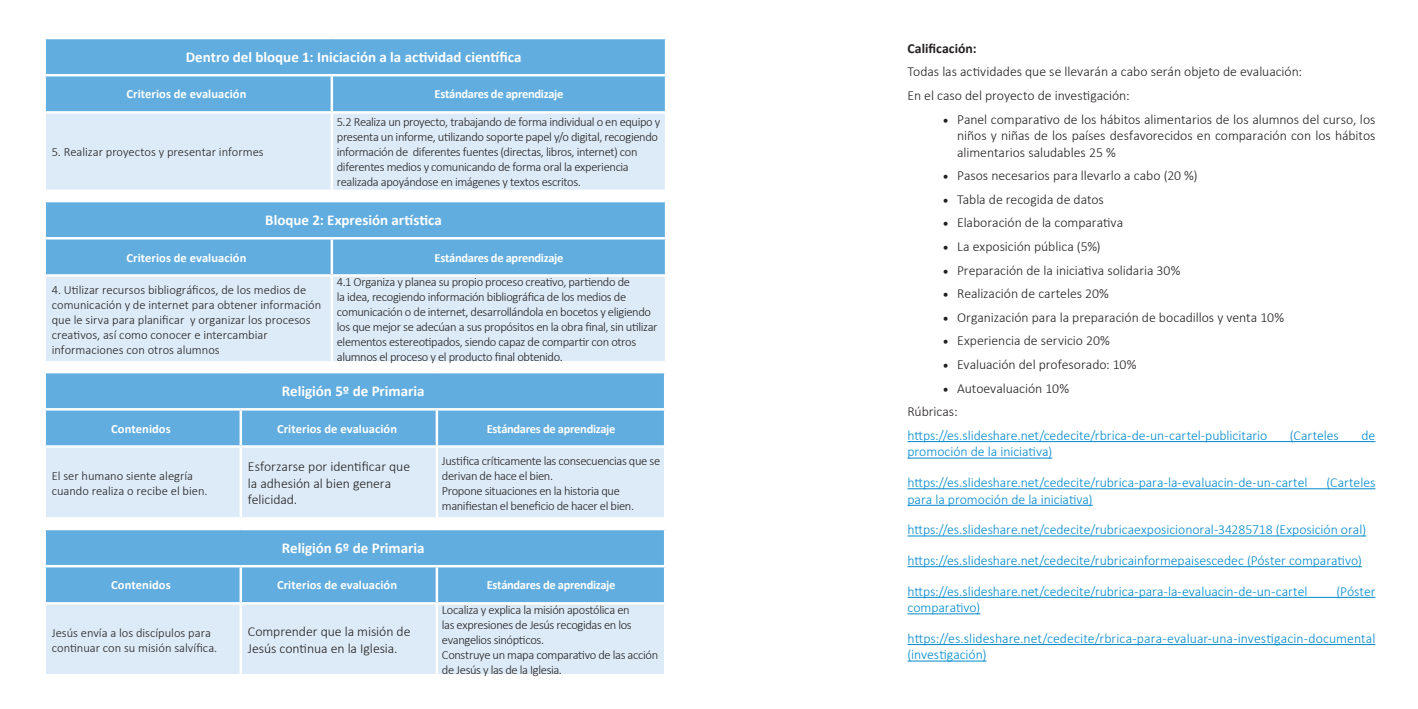
<style>
.page{position:relative;width:1418px;height:709px;background:#fff}
.page>*{position:absolute;margin:0;border:0;box-sizing:border-box;transform-origin:0 0}
.t1{font:700 15px "Calibri";color:#fff}
.t2{font:300 13.75px/16.5px "Calibri";letter-spacing:-.005em;color:#231f20}
.t3{font:300 13.75px/16.5px "Calibri";color:#0089cb}
.t4{font:700 13.75px "Calibri";letter-spacing:.005em;color:#231f20}
.t5{font:300 12.5px/15px "Calibri";letter-spacing:-.025em;color:#231f20}
.t6{font:300 12.5px/15px "Calibri";color:#231f20}
.t7{font:700 12.5px "Calibri";color:#fff}
.t8{font:700 12.5px "Calibri";letter-spacing:-.025em;color:#fff}
.s1{font-family:"Minion Pro";font-weight:400;font-size:15px}
</style>
<div class="page">
<hr style="left:907px;top:441px;width:468px;height:1px;background:#0089cb">
<hr style="left:907px;top:458px;width:145px;height:1px;background:#0089cb">
<hr style="left:907px;top:488px;width:468px;height:1px;background:#0089cb">
<hr style="left:907px;top:505px;width:185px;height:1px;background:#0089cb">
<hr style="left:907px;top:535px;width:459px;height:1px;background:#0089cb">
<hr style="left:907px;top:566px;width:454px;height:1px;background:#0089cb">
<hr style="left:907px;top:597px;width:468px;height:1px;background:#0089cb">
<hr style="left:907px;top:613px;width:73px;height:1px;background:#0089cb">
<hr style="left:907px;top:644px;width:468px;height:1px;background:#0089cb">
<hr style="left:907px;top:660px;width:79px;height:1px;background:#0089cb">
<div style="left:46px;top:39px;width:619px;height:72px;background:#61addf"></div>
<div style="left:46px;top:114px;width:619px;height:76px;background:#dcebf7"></div>
<hr style="left:43px;top:74px;width:289px;height:2px;background:#fff">
<hr style="left:332px;top:74px;width:335px;height:2px;background:#fff">
<hr style="left:330px;top:76px;width:3px;height:35px;background:#fff">
<hr style="left:330px;top:114px;width:3px;height:76px;background:#fff">
<div style="left:46px;top:202px;width:619px;height:72px;background:#61addf"></div>
<div style="left:46px;top:277px;width:619px;height:84px;background:#dcebf7"></div>
<hr style="left:43px;top:237px;width:289px;height:2px;background:#fff">
<hr style="left:332px;top:237px;width:335px;height:2px;background:#fff">
<hr style="left:330px;top:239px;width:3px;height:35px;background:#fff">
<hr style="left:330px;top:277px;width:3px;height:84px;background:#fff">
<div style="left:46px;top:373px;width:618px;height:72px;background:#61addf"></div>
<div style="left:46px;top:448px;width:618px;height:69px;background:#dcebf7"></div>
<hr style="left:43px;top:408px;width:198px;height:2px;background:#fff">
<hr style="left:241px;top:408px;width:196px;height:2px;background:#fff">
<hr style="left:239px;top:410px;width:3px;height:35px;background:#fff">
<hr style="left:437px;top:408px;width:229px;height:2px;background:#fff">
<hr style="left:435px;top:410px;width:3px;height:35px;background:#fff">
<hr style="left:239px;top:448px;width:3px;height:69px;background:#fff">
<hr style="left:435px;top:448px;width:3px;height:69px;background:#fff">
<div style="left:46px;top:530px;width:618px;height:72px;background:#61addf"></div>
<div style="left:46px;top:604px;width:618px;height:70px;background:#dcebf7"></div>
<hr style="left:43px;top:565px;width:198px;height:2px;background:#fff">
<hr style="left:241px;top:565px;width:196px;height:2px;background:#fff">
<hr style="left:239px;top:567px;width:3px;height:35px;background:#fff">
<hr style="left:437px;top:565px;width:229px;height:2px;background:#fff">
<hr style="left:435px;top:567px;width:3px;height:35px;background:#fff">
<hr style="left:239px;top:604px;width:3px;height:70px;background:#fff">
<hr style="left:435px;top:604px;width:3px;height:70px;background:#fff">
<p class="t1" style="left:186px;top:47px;width:337px">Dentro del bloque 1: Iniciación a la actividad científica</p>
<p class="t7" style="left:126px;top:85px;width:121px">Criterios de evaluación</p>
<p class="t8" style="left:434px;top:85px;width:130px">Estándares de aprendizaje</p>
<p class="t5" style="left:337px;top:114px;width:325px">5.2 Realiza un proyecto, trabajando de forma individual o en equipo y presenta un informe, utilizando soporte papel y/o digital, recogiendo información de diferentes fuentes (directas, libros, internet) con diferentes medios y comunicando de forma oral la experiencia realizada apoyándose en imágenes y textos escritos.</p>
<p class="t1" style="left:265px;top:210px;width:178px">Bloque 2: Expresión artística</p>
<p class="t6" style="left:52px;top:144px;width:213px">5. Realizar proyectos y presentar informes</p>
<p class="t7" style="left:126px;top:248px;width:121px">Criterios de evaluación</p>
<p class="t8" style="left:434px;top:248px;width:130px">Estándares de aprendizaje</p>
<p class="t6" style="left:52px;top:282px;width:271px">4. Utilizar recursos bibliográficos, de los medios de comunicación y de internet para obtener información que le sirva para planificar y organizar los procesos creativos, así como conocer e intercambiar informaciones con otros alumnos</p>
<p class="t5" style="left:337px;top:274px;width:322px">4.1 Organiza y planea su propio proceso creativo, partiendo de<br>la idea, recogiendo información bibliográfica de los medios de comunicación o de internet, desarrollándola en bocetos y eligiendo los que mejor se adecúan a sus propósitos en la obra final, sin utilizar elementos estereotipados, siendo capaz de compartir con otros alumnos el proceso y el producto final obtenido.</p>
<p class="t1" style="left:282px;top:381px;width:144px">Religión 5º de Primaria</p>
<p class="t7" style="left:111px;top:419px;width:61px">Contenidos</p>
<p class="t7" style="left:277px;top:419px;width:121px">Criterios de evaluación</p>
<p class="t8" style="left:486px;top:419px;width:130px">Estándares de aprendizaje</p>
<p class="t6" style="left:52px;top:468px;width:157px">El ser humano siente alegría cuando realiza o recibe el bien.</p>
<p class="t2" style="left:248px;top:458px;width:164px">Esforzarse por identificar que la adhesión al bien genera felicidad.</p>
<p class="t5" style="left:442px;top:453px;width:220px">Justifica críticamente las consecuencias que se derivan de hace el bien.</p>
<p class="t5" style="left:442px;top:483px;width:194px">Propone situaciones en la historia que manifiestan el beneficio de hacer el bien.</p>
<p class="t1" style="left:282px;top:537px;width:144px">Religión 6º de Primaria</p>
<p class="t7" style="left:111px;top:576px;width:61px">Contenidos</p>
<p class="t7" style="left:277px;top:576px;width:121px">Criterios de evaluación</p>
<p class="t8" style="left:486px;top:576px;width:130px">Estándares de aprendizaje</p>
<p class="t6" style="left:52px;top:624px;width:167px">Jesús envía a los discípulos para continuar con su misión salvífica.</p>
<p class="t2" style="left:248px;top:623px;width:164px">Comprender que la misión de<br>Jesús continua en la Iglesia.</p>
<p class="t5" style="left:442px;top:602px;width:191px">Localiza y explica la misión apostólica en las expresiones de Jesús recogidas en los evangelios sinópticos.</p>
<p class="t5" style="left:442px;top:647px;width:218px">Construye un mapa comparativo de las acción de Jesús y las de la Iglesia.</p>
<p class="t4" style="left:907px;top:39px;width:71px">Calificación:</p>
<p class="t2" style="left:907px;top:63px;width:396px">Todas las actividades que se llevarán a cabo serán objeto de evaluación:</p>
<p class="t2" style="left:907px;top:87px;width:224px">En el caso del proyecto de investigación:</p>
<p class="t2" style="left:957px;top:111px;width:420px;text-align:justify;text-indent:-14px"><span class="s1">•</span> Panel comparativo de los hábitos alimentarios de los alumnos del curso, los niños y niñas de los países desfavorecidos en comparación con los hábitos alimentarios saludables 25 %</p>
<p class="t2" style="left:943px;top:167px;width:256px"><span class="s1">•</span> Pasos necesarios para llevarlo a cabo (20 %)</p>
<p class="t2" style="left:943px;top:191px;width:162px"><span class="s1">•</span> Tabla de recogida de datos</p>
<p class="t2" style="left:943px;top:214px;width:182px"><span class="s1">•</span> Elaboración de la comparativa</p>
<p class="t2" style="left:943px;top:238px;width:159px"><span class="s1">•</span> La exposición pública (5%)</p>
<p class="t2" style="left:943px;top:262px;width:239px"><span class="s1">•</span> Preparación de la iniciativa solidaria 30%</p>
<p class="t2" style="left:943px;top:285px;width:167px"><span class="s1">•</span> Realización de carteles 20%</p>
<p class="t2" style="left:943px;top:309px;width:342px"><span class="s1">•</span> Organización para la preparación de bocadillos y venta 10%</p>
<p class="t2" style="left:943px;top:332px;width:168px"><span class="s1">•</span> Experiencia de servicio 20%</p>
<p class="t2" style="left:943px;top:356px;width:195px"><span class="s1">•</span> Evaluación del profesorado: 10%</p>
<p class="t2" style="left:943px;top:380px;width:128px"><span class="s1">•</span> Autoevaluación 10%</p>
<p class="t2" style="left:907px;top:403px;width:52px">Rúbricas:</p>
<p class="t3" style="left:907px;top:427px;width:361px">https://es.slideshare.net/cedecite/rbrica-de-un-cartel-publicitario</p>
<p class="t3" style="left:1289px;top:427px;width:51px">(Carteles</p>
<p class="t3" style="left:1361px;top:427px;width:15px">de</p>
<p class="t3" style="left:907px;top:443px;width:146px">promoción de la iniciativa)</p>
<p class="t3" style="left:907px;top:474px;width:401px">https://es.slideshare.net/cedecite/rubrica-para-la-evaluacin-de-un-cartel</p>
<p class="t3" style="left:1326px;top:474px;width:51px">(Carteles</p>
<p class="t3" style="left:907px;top:490px;width:187px">para la promoción de la iniciativa)</p>
<p class="t3" style="left:907px;top:521px;width:460px">https://es.slideshare.net/cedecite/rubricaexposicionoral-34285718 (Exposición oral)</p>
<p class="t3" style="left:907px;top:552px;width:456px">https://es.slideshare.net/cedecite/rubricainformepaisescedec (Póster comparativo)</p>
<p class="t3" style="left:907px;top:582px;width:401px">https://es.slideshare.net/cedecite/rubrica-para-la-evaluacin-de-un-cartel</p>
<p class="t3" style="left:1336px;top:582px;width:40px">(Póster</p>
<p class="t3" style="left:907px;top:599px;width:74px">comparativo)</p>
<p class="t3" style="left:907px;top:630px;width:469px">https://es.slideshare.net/cedecite/rbrica-para-evaluar-una-investigacin-documental (investigación)</p>
</div>
